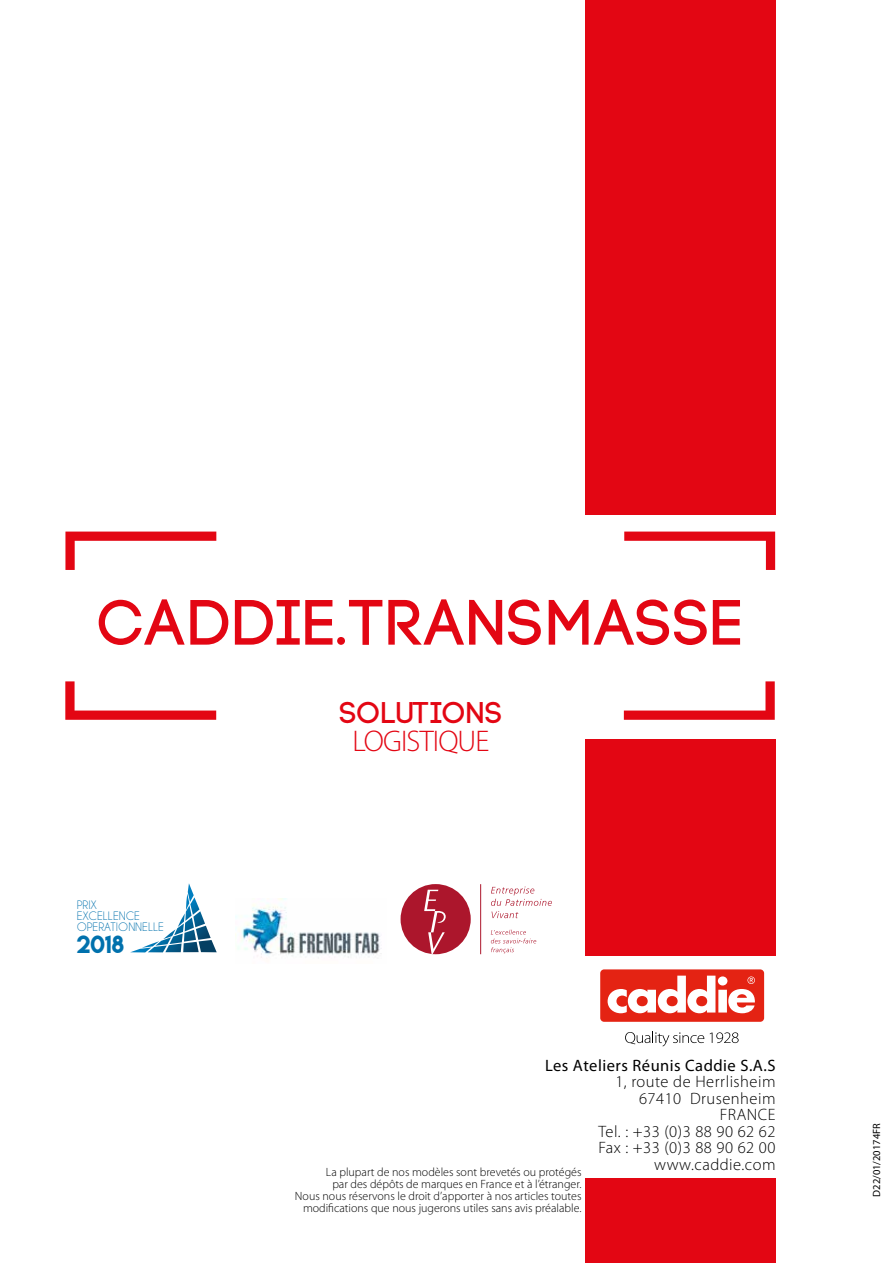
<style>
.page{position:relative;width:893px;height:1263px;background:#fff}
.page>*{position:absolute;margin:0;border:0;box-sizing:border-box;transform-origin:0 0}
.t1{font:300 30px "Myriad Pro";letter-spacing:-.025em;color:#e30613}
.t2{font:700 30px "Code";letter-spacing:.035em;color:#e30613}
.t3{font:22.35px "Lemon Milk";color:#0071ad}
.t4{font:300 16.5px/16.5px "Myriad Pro";letter-spacing:.03em;color:#000;text-align:right}
.t5{font:16.5px "Myriad Pro";letter-spacing:.03em;color:#000}
.t6{font:300 12px/12px "Myriad Pro";color:#000;text-align:right}
.t7{font:10.95px/11.4px "Caviar Dreams";color:#0071ad}
.t8{font:10.5px "Myriad Pro";color:#000}
</style>
<div class="page">
<div style="left:585px;top:0;width:191px;height:515px;background:#e30613"></div>
<div style="left:585px;top:740px;width:191px;height:216px;background:#e30613"></div>
<div style="left:585px;top:1178px;width:191px;height:85px;background:#e30613"></div>
<svg style="left:625px;top:1031px;width:79px;height:15px"></svg>
<svg style="left:710px;top:1032px;width:29px;height:11px"></svg>
<svg style="left:600px;top:969px;width:165px;height:53px"></svg>
<hr style="left:480px;top:884px;width:1px;height:70px;background:#ac162c">
<div style="left:401px;top:884px;width:70px;height:70px;background:#ac162c;border-radius:50%"></div>
<svg style="left:424px;top:890px;width:23px;height:64px"></svg>
<svg style="left:491px;top:886px;width:61px;height:32px"></svg>
<svg style="left:491px;top:930px;width:45px;height:23px"></svg>
<img style="left:236px;top:898px;width:146px;height:60px">
<svg style="left:131px;top:883px;width:86px;height:69px"></svg>
<svg style="left:65px;top:532px;width:151px;height:38px"></svg>
<svg style="left:624px;top:532px;width:151px;height:38px"></svg>
<svg style="left:624px;top:681px;width:151px;height:39px"></svg>
<svg style="left:65px;top:681px;width:151px;height:39px"></svg>
<svg style="left:99px;top:599px;width:129px;height:46px"></svg>
<svg style="left:235px;top:600px;width:98px;height:45px"></svg>
<div style="left:337px;top:637px;width:8px;height:8px;background:#e30613;border-radius:50%"></div>
<svg style="left:349px;top:600px;width:33px;height:45px"></svg>
<svg style="left:388px;top:599px;width:114px;height:46px"></svg>
<svg style="left:508px;top:599px;width:33px;height:46px"></svg>
<svg style="left:549px;top:599px;width:158px;height:46px"></svg>
<svg style="left:713px;top:600px;width:27px;height:45px"></svg>
<p class="t7" style="left:77px;top:898px;width:89px">PRIX<br>EXCELLENCE<br>OPERATIONNELLE</p>
<h2 class="t3" style="left:76px;top:928px;width:49px">2018</h2>
<h1 class="t2" style="left:340px;top:697px;width:164px">SOLUTIONS</h1>
<h1 class="t1" style="left:352px;top:723px;width:139px">LOGISTIQUE</h1>
<h3 class="t5" style="left:545px;top:1055px;width:232px">Les Ateliers Réunis Caddie S.A.S</h3>
<h3 class="t4" style="left:598px;top:1073px;width:179px">1, route de Herrlisheim<br>67410 Drusenheim<br>FRANCE<br>Tel. : +33 (0)3 88 90 62 62<br>Fax : +33 (0)3 88 90 62 00 www.caddie.com</h3>
<p class="t6" style="left:295px;top:1166px;width:288px">La plupart de nos modèles sont brevetés ou protégés<br>par des dépôts de marques en France et à l’étranger.<br>Nous nous réservons le droit d’apporter à nos articles toutes modifications que nous jugerons utiles sans avis préalable.</p>
<p class="t8" style="left:870px;top:1197px;width:75px;rotate:-90deg">D22/01/20174FR</p>
</div>
